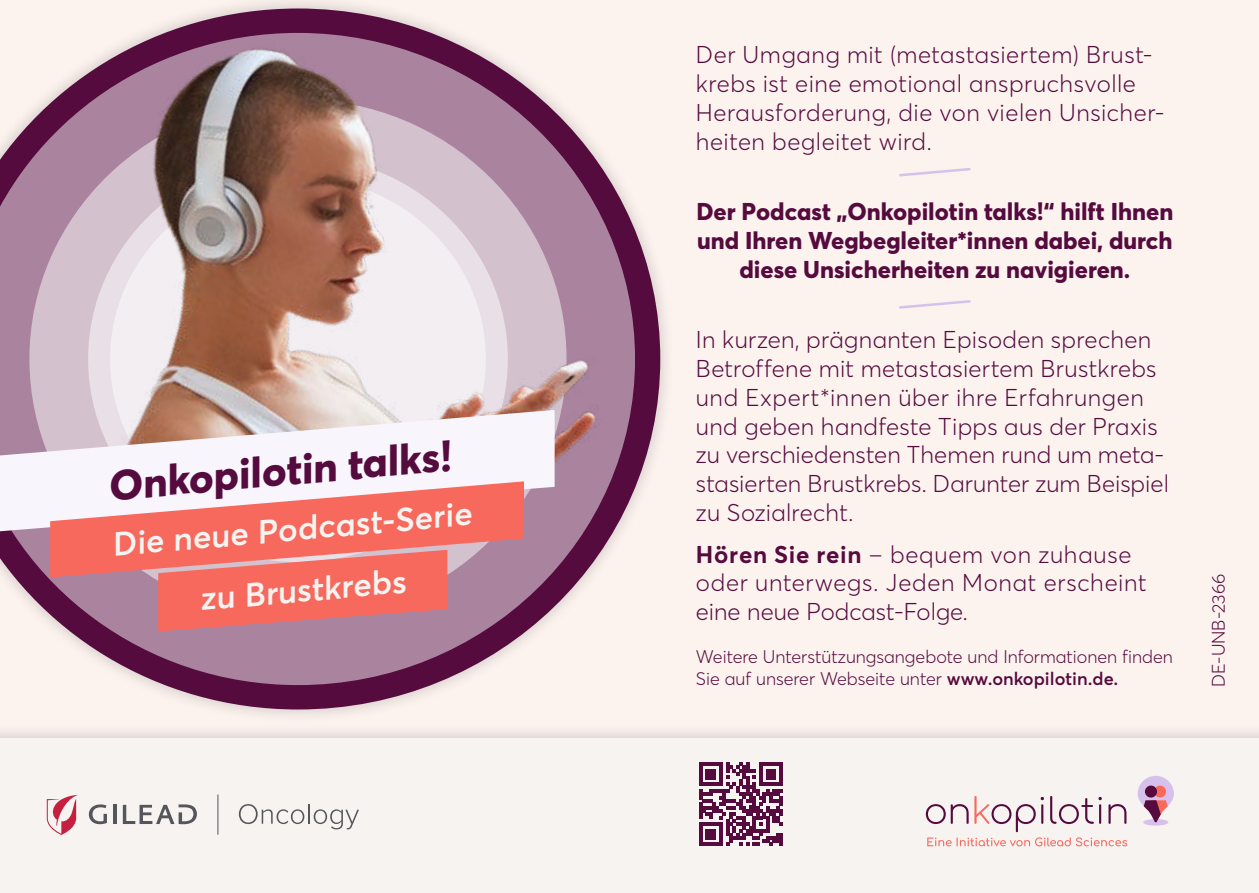
<style>
.page{position:relative;width:1259px;height:893px;background:#fff}
.page>*{position:absolute;margin:0;border:0;box-sizing:border-box;transform-origin:0 0}
.t1{font:800 42px "Averta Std PE";color:#560b3e}
.t2{font:600 33px "Averta Std PE";color:#f6f3f1}
.t3{font:300 24px/28.8px "Averta Std PE";letter-spacing:.015em;color:#560b3e}
.t4{font:800 24px/28.8px "Averta Std PE";color:#560b3e;text-align:center}
.t5{font:300 18px/21.6px "Averta Std PE";color:#560b3e}
.s1{font-weight:700}
.s2{font-weight:600}
</style>
<div class="page">
<div style="left:0;top:0;width:1259px;height:738px;background:#fcf3ef"></div>
<svg style="left:150px;top:217px;width:510px;height:492px"></svg>
<svg style="left:0;top:68px;width:635px;height:617px;fill:#aa849e"></svg>
<div style="left:29px;top:99px;width:537px;height:520px;background:#d4c1ce;border-radius:50%"></div>
<div style="left:0;top:723px;width:1259px;height:170px;background:#000;opacity:.2"></div>
<div style="left:0;top:738px;width:1259px;height:155px;background:#f6f3f1"></div>
<svg style="left:699px;top:762px;width:84px;height:84px"></svg>
<img style="left:85px;top:2px;width:541px;height:471px">
<svg style="left:899px;top:168px;width:72px;height:9px"></svg>
<svg style="left:899px;top:300px;width:72px;height:9px"></svg>
<svg style="left:0;top:410px;width:554px;height:121px;fill:#f8f5fc"></svg>
<svg style="left:158px;top:577px;width:289px;height:54px"></svg>
<svg style="left:50px;top:481px;width:474px;height:96px;fill:#f7695d"></svg>
<div style="left:1143px;top:819px;width:25px;height:7px;background:#d6c1ec;border-radius:50%"></div>
<svg style="left:1137px;top:776px;width:37px;height:46px"></svg>
<svg style="left:926px;top:796px;width:201px;height:50px"></svg>
<svg style="left:239px;top:804px;width:65px;height:20px"></svg>
<hr style="left:308px;top:804px;width:2px;height:20px;background:#54565b">
<svg style="left:314px;top:809px;width:45px;height:20px"></svg>
<svg style="left:89px;top:804px;width:18px;height:20px"></svg>
<hr style="left:113px;top:805px;width:3px;height:19px;background:#54565b">
<svg style="left:123px;top:804px;width:74px;height:20px"></svg>
<svg style="left:47px;top:795px;width:31px;height:40px"></svg>
<hr style="left:217px;top:794px;width:1px;height:41px;background:#54565b">
<h1 class="t1" style="left:107px;top:469px;width:345px;rotate:-5deg">Onkopilotin talks!</h1>
<h2 class="t2" style="left:111px;top:532px;width:363px;rotate:-5deg">Die neue Podcast-Serie</h2>
<h2 class="t2" style="left:199px;top:586px;width:208px;rotate:-5deg">zu Brustkrebs</h2>
<p class="t3" style="left:696px;top:43px;width:470px">Der Umgang mit (metastasiertem) Brust&shy;krebs ist eine emotional anspruchsvolle Herausforderung, die von vielen Unsicher&shy;heiten begleitet wird.</p>
<p class="t4" style="left:696px;top:199px;width:478px">Der Podcast „Onkopilotin talks!“ hilft Ihnen und Ihren Wegbegleiter*innen dabei, durch diese Unsicherheiten zu navigieren.</p>
<p class="t3" style="left:696px;top:327px;width:474px">In kurzen, prägnanten Episoden sprechen Betroffene mit metastasiertem Brustkrebs und Expert*innen über ihre Erfahrungen und geben handfeste Tipps aus der Praxis zu verschiedensten Themen rund um meta&shy;stasierten Brustkrebs. Darunter zum Beispiel zu Sozialrecht.</p>
<p class="t3" style="left:696px;top:542px;width:452px"><span class="s1">Hören Sie rein</span> – bequem von zuhause oder unterwegs. Jeden Monat erscheint eine neue Podcast-Folge.</p>
<p class="t5" style="left:696px;top:648px;width:478px">Weitere Unterstützungsangebote und Informationen finden<br>Sie auf unserer Webseite unter <span class="s2">www.onkopilotin.de.</span></p>
<p class="t5" style="left:1209px;top:686px;width:114px;rotate:-90deg">DE-UNB-2366</p>
</div>
